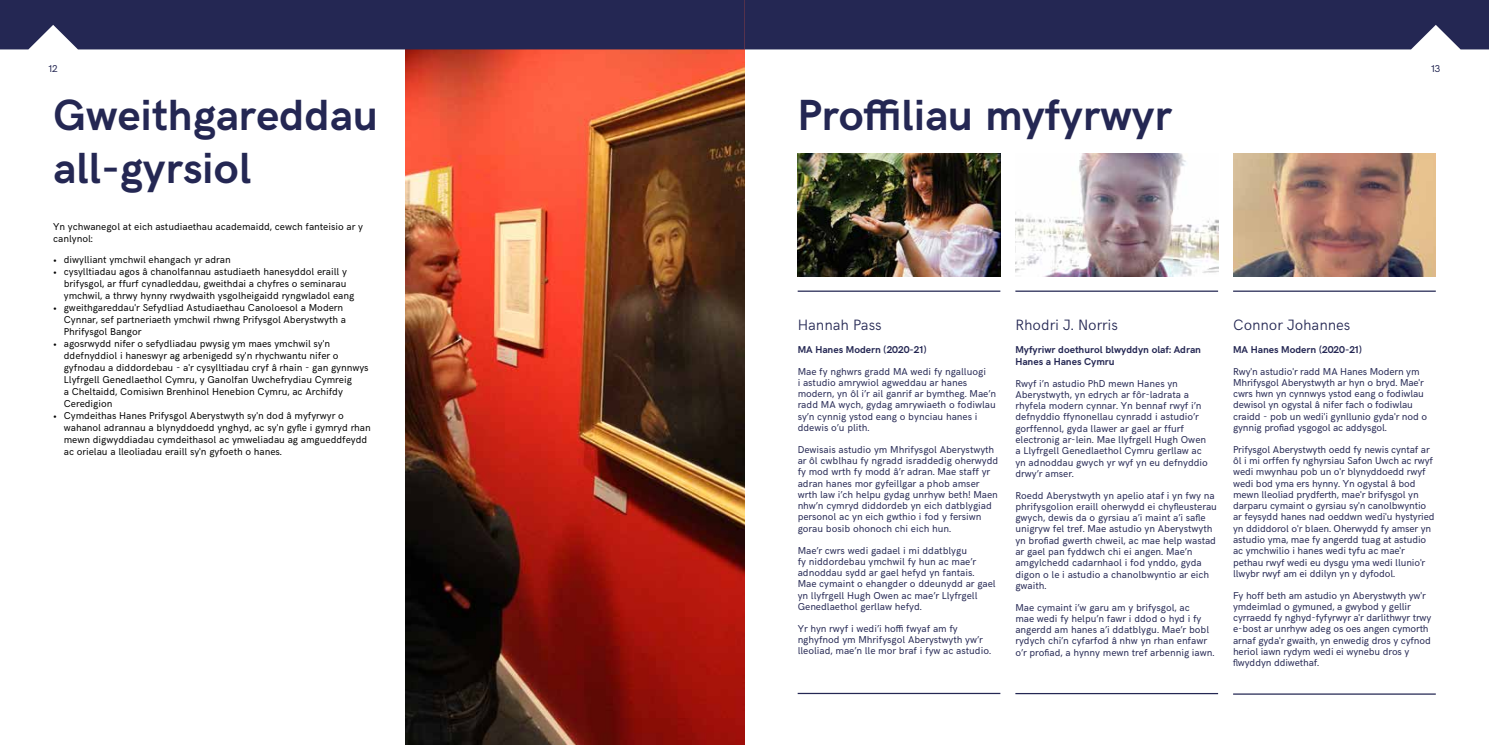
<style>
.page{position:relative;width:1489px;height:745px;background:#fff}
.page>*{position:absolute;margin:0;border:0;box-sizing:border-box;transform-origin:0 0}
.t1{font:700 43.75px/52.5px "HK Grotesk";color:#242753}
.t2{font:300 15px "HK Grotesk";color:#242753}
.t3{font:10px/11.2px "HK Grotesk";color:#242753}
.t4{font:10px/12px "HK Grotesk";color:#000}
.t5{font:700 10px/12px "HK Grotesk";color:#242753}
</style>
<div class="page">
<img style="left:405px;top:49px;width:339px;height:695px">
<hr style="left:797px;top:692px;width:203px;height:1px;background:#242753">
<hr style="left:797px;top:290px;width:203px;height:1px;background:#242753">
<hr style="left:1015px;top:692px;width:202px;height:1px;background:#242753">
<hr style="left:1015px;top:290px;width:202px;height:1px;background:#242753">
<hr style="left:1232px;top:693px;width:203px;height:1px;background:#242753">
<hr style="left:1232px;top:290px;width:203px;height:1px;background:#242753">
<img style="left:797px;top:153px;width:203px;height:123px">
<img style="left:1015px;top:153px;width:202px;height:123px">
<img style="left:1233px;top:153px;width:202px;height:123px">
<div style="left:0;top:0;width:1488px;height:49px;background:#242753"></div>
<p class="t3" style="left:48px;top:62px;width:11px">12</p>
<p class="t3" style="left:1430px;top:62px;width:11px">13</p>
<h1 class="t1" style="left:53px;top:85px;width:326px">Gweithgareddau all-gyrsiol</h1>
<p class="t4" style="left:53px;top:220px;width:311px">Yn ychwanegol at eich astudiaethau academaidd, cewch fanteisio ar y canlynol:</p>
<p class="t4" style="left:53px;top:252px;width:179px">• diwylliant ymchwil ehangach yr adran</p>
<p class="t4" style="left:64px;top:264px;width:292px;text-indent:-11px">• cysylltiadau agos â chanolfannau astudiaeth hanesyddol eraill y brifysgol, ar ffurf cynadleddau, gweithdai a chyfres o seminarau ymchwil, a thrwy hynny rwydwaith ysgolheigaidd ryngwladol eang</p>
<p class="t4" style="left:64px;top:300px;width:284px;text-indent:-11px">• gweithgareddau'r Sefydliad Astudiaethau Canoloesol a Modern<br>Cynnar, sef partneriaeth ymchwil rhwng Prifysgol Aberystwyth a<br>Phrifysgol Bangor</p>
<p class="t4" style="left:64px;top:336px;width:306px;text-indent:-11px">• agosrwydd nifer o sefydliadau pwysig ym maes ymchwil sy'n ddefnyddiol i haneswyr ag arbenigedd sy'n rhychwantu nifer o gyfnodau a diddordebau - a'r cysylltiadau cryf â rhain - gan gynnwys Llyfrgell Genedlaethol Cymru, y Ganolfan Uwchefrydiau Cymreig<br>a Cheltaidd, Comisiwn Brenhinol Henebion Cymru, ac Archifdy Ceredigion</p>
<p class="t4" style="left:64px;top:408px;width:308px;text-indent:-11px">• Cymdeithas Hanes Prifysgol Aberystwyth sy'n dod â myfyrwyr o wahanol adrannau a blynyddoedd ynghyd, ac sy'n gyfle i gymryd rhan mewn digwyddiadau cymdeithasol ac ymweliadau ag amgueddfeydd ac orielau a lleoliadau eraill sy'n gyfoeth o hanes.</p>
<h1 class="t1" style="left:797px;top:85px;width:376px">Proffiliau myfyrwyr</h1>
<h2 class="t2" style="left:797px;top:313px;width:86px">Hannah Pass</h2>
<p class="t5" style="left:797px;top:342px;width:130px">MA Hanes Modern (2020-21)</p>
<p class="t3" style="left:797px;top:364px;width:200px">Mae fy nghwrs gradd MA wedi fy ngalluogi<br>i astudio amrywiol agweddau ar hanes modern, yn ôl i’r ail ganrif ar bymtheg. Mae’n radd MA wych, gydag amrywiaeth o fodiwlau sy’n cynnig ystod eang o bynciau hanes i ddewis o’u plith.</p>
<p class="t3" style="left:797px;top:442px;width:202px">Dewisais astudio ym Mhrifysgol Aberystwyth ar ôl cwblhau fy ngradd israddedig oherwydd fy mod wrth fy modd â’r adran. Mae staff yr adran hanes mor gyfeillgar a phob amser wrth law i’ch helpu gydag unrhyw beth! Maen nhw’n cymryd diddordeb yn eich datblygiad personol ac yn eich gwthio i fod y fersiwn gorau bosib ohonoch chi eich hun.</p>
<p class="t3" style="left:797px;top:543px;width:199px">Mae’r cwrs wedi gadael i mi ddatblygu<br>fy niddordebau ymchwil fy hun ac mae’r adnoddau sydd ar gael hefyd yn fantais.<br>Mae cymaint o ehangder o ddeunydd ar gael yn llyfrgell Hugh Owen ac mae’r Llyfrgell Genedlaethol gerllaw hefyd.</p>
<p class="t3" style="left:797px;top:621px;width:195px">Yr hyn rwyf i wedi’i hoffi fwyaf am fy nghyfnod ym Mhrifysgol Aberystwyth yw’r lleoliad, mae’n lle mor braf i fyw ac astudio.</p>
<h2 class="t2" style="left:1015px;top:313px;width:104px">Rhodri J. Norris</h2>
<p class="t5" style="left:1015px;top:342px;width:187px">Myfyriwr doethurol blwyddyn olaf: Adran<br>Hanes a Hanes Cymru</p>
<p class="t3" style="left:1015px;top:376px;width:194px">Rwyf i’n astudio PhD mewn Hanes yn Aberystwyth, yn edrych ar fôr-ladrata a rhyfela modern cynnar. Yn bennaf rwyf i’n defnyddio ffynonellau cynradd i astudio’r gorffennol, gyda llawer ar gael ar ffurf electronig ar-lein. Mae llyfrgell Hugh Owen a Llyfrgell Genedlaethol Cymru gerllaw ac yn adnoddau gwych yr wyf yn eu defnyddio drwy’r amser.</p>
<p class="t3" style="left:1015px;top:488px;width:203px">Roedd Aberystwyth yn apelio ataf i yn fwy na phrifysgolion eraill oherwydd ei chyfleusterau gwych, dewis da o gyrsiau a’i maint a’i safle unigryw fel tref. Mae astudio yn Aberystwyth yn brofiad gwerth chweil, ac mae help wastad ar gael pan fyddwch chi ei angen. Mae’n amgylchedd cadarnhaol i fod ynddo, gyda digon o le i astudio a chanolbwyntio ar eich gwaith.</p>
<p class="t3" style="left:1015px;top:600px;width:201px">Mae cymaint i’w garu am y brifysgol, ac<br>mae wedi fy helpu’n fawr i ddod o hyd i fy angerdd am hanes a’i ddatblygu. Mae’r bobl rydych chi’n cyfarfod â nhw yn rhan enfawr o’r profiad, a hynny mewn tref arbennig iawn.</p>
<h2 class="t2" style="left:1232px;top:313px;width:119px">Connor Johannes</h2>
<p class="t5" style="left:1232px;top:342px;width:130px">MA Hanes Modern (2020-21)</p>
<p class="t3" style="left:1232px;top:364px;width:195px">Rwy'n astudio'r radd MA Hanes Modern ym Mhrifysgol Aberystwyth ar hyn o bryd. Mae'r cwrs hwn yn cynnwys ystod eang o fodiwlau dewisol yn ogystal â nifer fach o fodiwlau craidd - pob un wedi'i gynllunio gyda'r nod o gynnig profiad ysgogol ac addysgol.</p>
<p class="t3" style="left:1232px;top:442px;width:203px">Prifysgol Aberystwyth oedd fy newis cyntaf ar ôl i mi orffen fy nghyrsiau Safon Uwch ac rwyf wedi mwynhau pob un o'r blynyddoedd rwyf wedi bod yma ers hynny. Yn ogystal â bod mewn lleoliad prydferth, mae'r brifysgol yn darparu cymaint o gyrsiau sy'n canolbwyntio ar feysydd hanes nad oeddwn wedi'u hystyried yn ddiddorol o'r blaen. Oherwydd fy amser yn astudio yma, mae fy angerdd tuag at astudio ac ymchwilio i hanes wedi tyfu ac mae'r pethau rwyf wedi eu dysgu yma wedi llunio'r llwybr rwyf am ei ddilyn yn y dyfodol.</p>
<p class="t3" style="left:1232px;top:588px;width:200px">Fy hoff beth am astudio yn Aberystwyth yw'r ymdeimlad o gymuned, a gwybod y gellir cyrraedd fy nghyd-fyfyrwyr a'r darlithwyr trwy e-bost ar unrhyw adeg os oes angen cymorth arnaf gyda'r gwaith, yn enwedig dros y cyfnod heriol iawn rydym wedi ei wynebu dros y flwyddyn ddiwethaf.</p>
</div>
